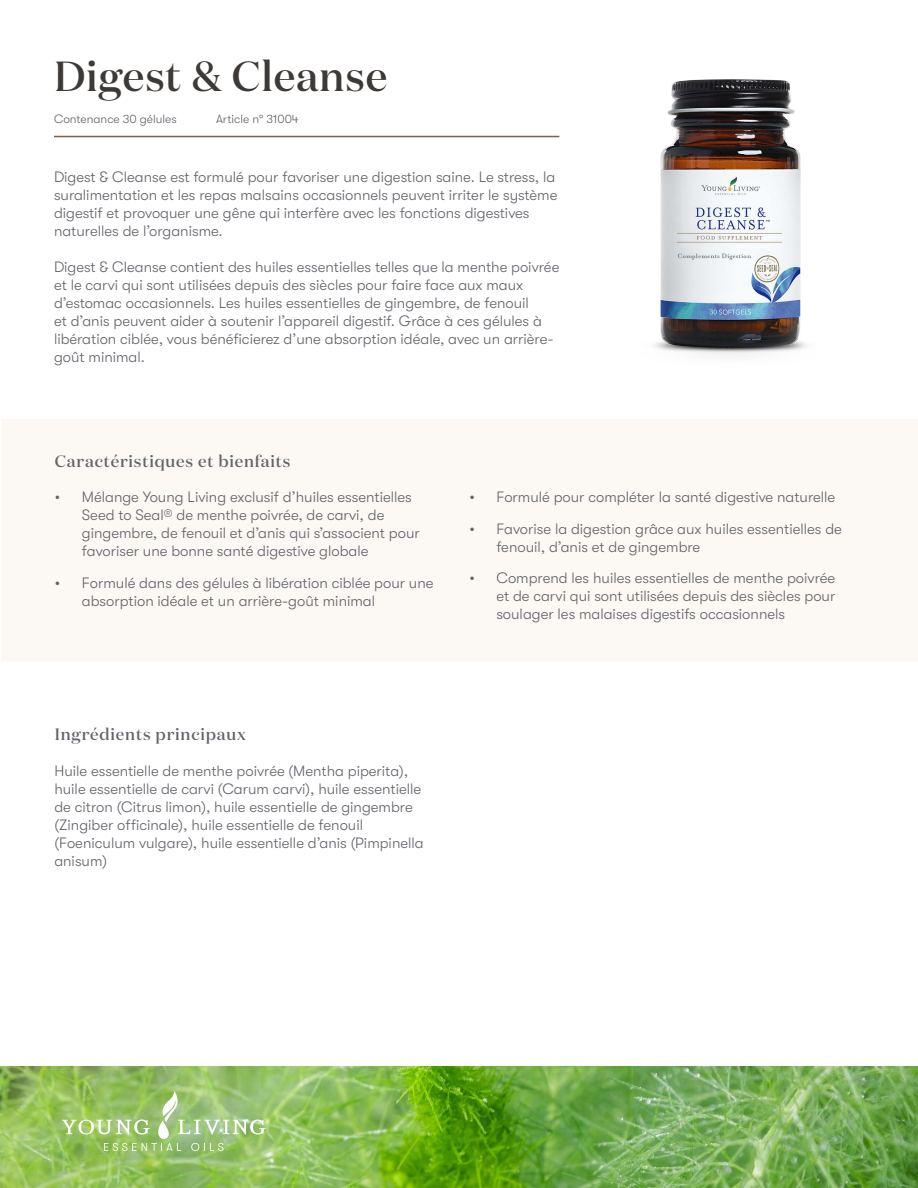
<style>
.page{position:relative;width:918px;height:1188px;background:#fff}
.page>*{position:absolute;margin:0;border:0;box-sizing:border-box;transform-origin:0 0}
.t1{font:500 42px "Domaine Display";letter-spacing:.02em;color:#3d3936}
.t2{font:500 16.5px "Domaine Display";letter-spacing:.05em;color:#61646a}
.t3{font:300 15px/18px "GT Walsheim Pro";color:#61646a}
.t4{font:300 12px "GT Walsheim Pro";color:#61646a}
</style>
<div class="page">
<div style="left:2px;top:419px;width:916px;height:242px;background:#fcf8f4"></div>
<img style="left:0;top:1067px;width:918px;height:121px">
<svg style="left:62px;top:1091px;width:207px;height:60px;background:#a2c779"></svg>
<hr style="left:54px;top:136px;width:505px;height:1px;background:#80623b">
<img style="left:542px;top:79px;width:264px;height:277px">
<h1 class="t1" style="left:54px;top:49px;width:335px">Digest &amp; Cleanse</h1>
<p class="t4" style="left:54px;top:112px;width:124px">Contenance 30 gélules</p>
<p class="t4" style="left:216px;top:112px;width:84px">Article n° 31004</p>
<p class="t3" style="left:54px;top:168px;width:505px">Digest &amp; Cleanse est formulé pour favoriser une digestion saine. Le stress, la suralimentation et les repas malsains occasionnels peuvent irriter le système digestif et provoquer une gêne qui interfère avec les fonctions digestives naturelles de l’organisme.</p>
<p class="t3" style="left:54px;top:258px;width:507px">Digest &amp; Cleanse contient des huiles essentielles telles que la menthe poivrée et le carvi qui sont utilisées depuis des siècles pour faire face aux maux d’estomac occasionnels. Les huiles essentielles de gingembre, de fenouil<br>et d’anis peuvent aider à soutenir l’appareil digestif. Grâce à ces gélules à libération ciblée, vous bénéficierez d’une absorption idéale, avec un arrière&shy;goût minimal.</p>
<p class="t2" style="left:55px;top:451px;width:237px">Caractéristiques et bienfaits</p>
<p class="t3" style="left:82px;top:488px;width:339px;text-indent:-27px">• Mélange Young Living exclusif d’huiles essentielles Seed to Seal® de menthe poivrée, de carvi, de gingembre, de fenouil et d’anis qui s’associent pour favoriser une bonne santé digestive globale</p>
<p class="t3" style="left:82px;top:574px;width:353px;text-indent:-27px">• Formulé dans des gélules à libération ciblée pour une absorption idéale et un arrière-goût minimal</p>
<p class="t3" style="left:469px;top:488px;width:368px">• Formulé pour compléter la santé digestive naturelle</p>
<p class="t3" style="left:496px;top:520px;width:347px;text-indent:-27px">• Favorise la digestion grâce aux huiles essentielles de fenouil, d’anis et de gingembre</p>
<p class="t3" style="left:496px;top:569px;width:341px;text-align:justify;text-indent:-27px">• Comprend les huiles essentielles de menthe poivrée et de carvi qui sont utilisées depuis des siècles pour soulager les malaises digestifs occasionnels</p>
<p class="t2" style="left:55px;top:724px;width:192px">Ingrédients principaux</p>
<p class="t3" style="left:54px;top:762px;width:371px">Huile essentielle de menthe poivrée (Mentha piperita), huile essentielle de carvi (Carum carvi), huile essentielle de citron (Citrus limon), huile essentielle de gingembre (Zingiber officinale), huile essentielle de fenouil (Foeniculum vulgare), huile essentielle d’anis (Pimpinella anisum)</p>
</div>
